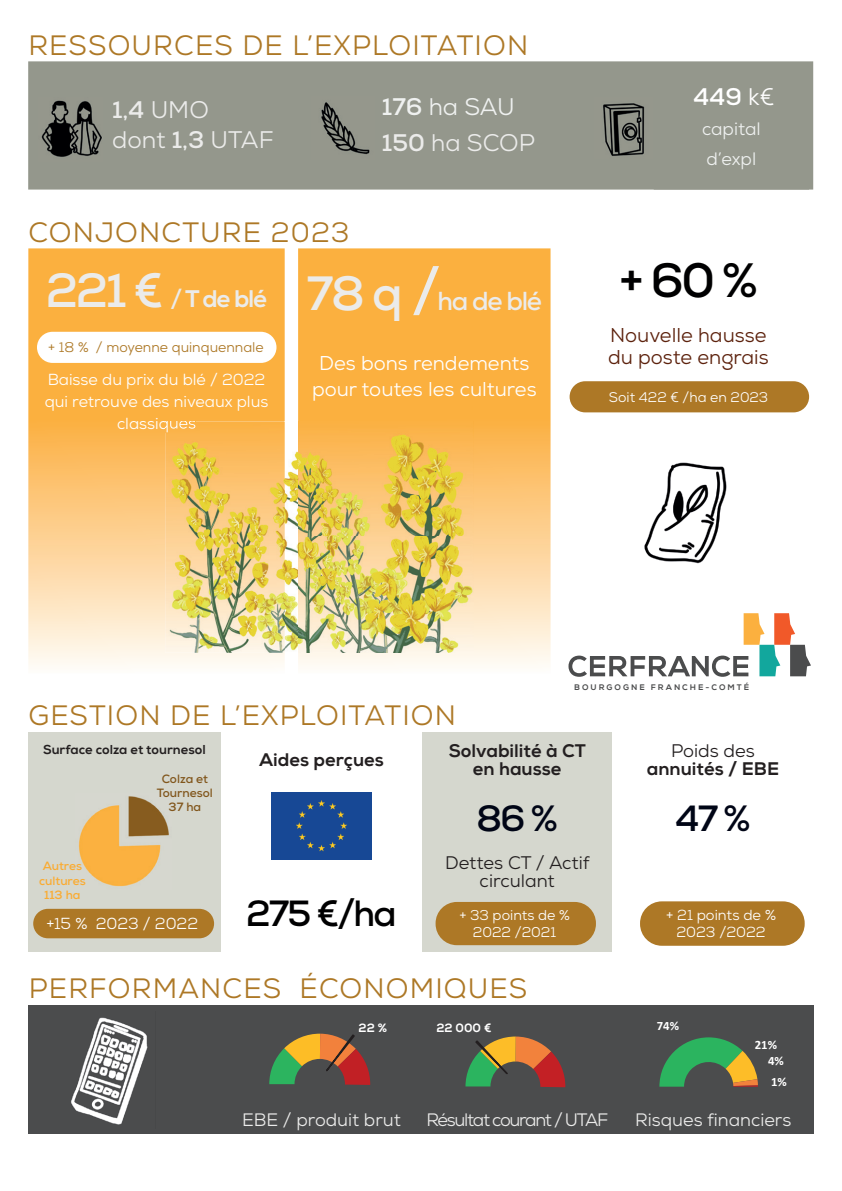
<style>
.page{position:relative;width:842px;height:1191px;background:#fff}
.page>*{position:absolute;margin:0;border:0;box-sizing:border-box;transform-origin:0 0}
.t1{font:700 48px "Nexa";color:#000001}
.t2{font:700 48px "Nexa";color:#ebebea}
.t3{font:700 36.4px "Nexa";color:#000001}
.t4{font:700 36.4px "Nexa";color:#000516}
.t5{font:28px "Nexa";letter-spacing:.04em;color:#ad7826}
.t6{font:700 26px "Nexa";letter-spacing:-.05em;color:#ebebea}
.t7{font:24px/30px "Nexa";color:#ebebea}
.t8{font:24px "Nexa X Bold";color:#ebebea}
.t9{font:700 24px "Nexa";color:#fff}
.t10{font:20px/26px "Nexa";color:#fff;text-align:center}
.t11{font:20px/22px "Nexa";color:#5c210c}
.t12{font:18.2px/18.2px "Nexa X Bold";color:#231f20;text-align:center}
.t13{font:18.2px/18.2px "Nexa";color:#231f20;text-align:center}
.t14{font:18px "Nexa";color:#ebebea}
.t15{font:18px "Nexa";letter-spacing:-.07em;color:#ebebea}
.t16{font:18px/30px "Nexa";color:#eff1f0}
.t17{font:16px/22px "Nexa";color:#fff;text-align:center}
.t18{font:14.6px/17.4px "Nexa";color:#fff;text-align:center}
.t19{font:14.2px/17px "Nexa";color:#fff;text-align:center}
.t20{font:14px "Nexa";color:#ad7826}
.t21{font:14px "Nexa";color:#fff}
.t22{font:13px "Nexa X Bold";color:#231f20}
.t23{font:700 12.8px/15.8px "Calibri";color:#fff}
.t24{font:700 12px/14.4px "Nexa";color:#81561c;text-align:center}
.t25{font:700 12px/14.4px "Nexa";color:#faab31;text-align:center}
.t26{font:12px "Nexa X Bold";color:#fff}
.t27{font:8px "Nexa X Bold";letter-spacing:.25em;color:#4b4c4d}
.s1{font-weight:700}
.s2{font-weight:700;color:#eff1f0}
.s3{color:#eff1f0}
.s4{font-weight:400}
.s5{font-family:"Nexa";font-weight:700;font-size:48px}
.s6{font-family:"Nexa";font-weight:700}
.s7{font-size:58px}
</style>
<div class="page">
<svg style="left:298px;top:248px;width:252px;height:418px;background:#fbbd60"></svg>
<div style="left:29px;top:62px;width:783px;height:127px;background:#94978c"></div>
<div style="left:28px;top:61px;width:785px;height:129px;border:2px solid #94978c"></div>
<img style="left:644px;top:462px;width:83px;height:102px">
<svg style="left:28px;top:248px;width:257px;height:418px;background:#fcc26d"></svg>
<div style="left:29px;top:1005px;width:785px;height:129px;background:#4b4c4d"></div>
<svg style="left:654px;top:63px;width:155px;height:127px"></svg>
<div style="left:28px;top:732px;width:193px;height:220px;background:#d5d7ce"></div>
<div style="left:422px;top:732px;width:190px;height:220px;background:#d5d7ce"></div>
<div style="left:33px;top:908px;width:181px;height:30px;background:#ad7826;border-radius:15px"></div>
<div style="left:436px;top:902px;width:160px;height:43px;background:#ad7826;border-radius:21px"></div>
<div style="left:640px;top:901px;width:165px;height:44px;background:#ad7826;border-radius:22px"></div>
<img style="left:41px;top:100px;width:61px;height:57px">
<img style="left:321px;top:102px;width:49px;height:53px">
<img style="left:603px;top:97px;width:54px;height:62px">
<div style="left:37px;top:332px;width:239px;height:31px;background:#fff;border-radius:16px"></div>
<div style="left:570px;top:381px;width:239px;height:31px;background:#ad7826;border-radius:16px"></div>
<img style="left:165px;top:421px;width:308px;height:232px">
<img style="left:165px;top:421px;width:30px;height:11px">
<svg style="left:568px;top:613px;width:243px;height:64px"></svg>
<img style="left:71px;top:1017px;width:77px;height:108px">
<div style="left:272px;top:793px;width:99px;height:66px;background:#174895"></div>
<svg style="left:659px;top:1037px;width:99px;height:49px"></svg>
<img style="left:78px;top:796px;width:91px;height:91px">
<svg style="left:269px;top:1033px;width:101px;height:52px"></svg>
<svg style="left:465px;top:1036px;width:101px;height:52px"></svg>
<p class="t5" style="left:28px;top:28px;width:501px">RESSOURCES DE L’EXPLOITATION</p>
<p class="t7" style="left:112px;top:95px;width:163px"><span class="s1">1,4</span> UMO<br>dont <span class="s1">1,3</span> UTAF</p>
<p class="t7" style="left:382px;top:89px;width:155px;line-height:36px"><span class="s2">176</span> <span class="s3">ha SAU<br></span><span class="s1">150</span> ha SCOP</p>
<p class="t9" style="left:693px;top:81px;width:82px">449 <span class="s4">k€</span></p>
<p class="t16" style="left:702px;top:114px;width:60px">capital d’expl</p>
<p class="t5" style="left:28px;top:214px;width:323px">CONJONCTURE 2023</p>
<p class="t8" style="left:46px;top:284px;width:223px"><span class="s5">221 €</span> <span class="s6">/</span> T de blé</p>
<h1 class="t1" style="left:619px;top:249px;width:140px">+ 60 %</h1>
<p class="t11" style="left:608px;top:324px;width:162px">Nouvelle hausse du poste engrais</p>
<h1 class="t2" style="left:307px;top:263px;width:135px">78 q <span class="s7">/</span></h1>
<p class="t6" style="left:438px;top:285px;width:106px">ha de blé</p>
<p class="t20" style="left:48px;top:338px;width:217px">+ 18 % / moyenne quinquennale</p>
<p class="t10" style="left:312px;top:350px;width:226px">Des bons rendements pour toutes les cultures</p>
<p class="t17" style="left:45px;top:368px;width:225px">Baisse du prix du blé / 2022 qui retrouve des niveaux plus classiques</p>
<p class="t21" style="left:609px;top:388px;width:161px">Soit 422 € /ha en 2023</p>
<p class="t5" style="left:28px;top:697px;width:429px">GESTION DE L’EXPLOITATION</p>
<p class="t27" style="left:574px;top:682px;width:176px">BOURGOGNE FRANCHE-COMTÉ</p>
<p class="t22" style="left:43px;top:741px;width:164px">Surface colza et tournesol</p>
<p class="t12" style="left:449px;top:742px;width:139px">Solvabilité à CT en hausse</p>
<p class="t13" style="left:671px;top:741px;width:85px">Poids des</p>
<p class="t12" style="left:259px;top:751px;width:126px">Aides perçues</p>
<p class="t12" style="left:647px;top:760px;width:134px">annuités / EBE</p>
<p class="t24" style="left:157px;top:771px;width:57px">Colza et<br>Tournesol<br>37 ha</p>
<h2 class="t4" style="left:476px;top:795px;width:83px">86 %</h2>
<h2 class="t4" style="left:675px;top:795px;width:77px">47 %</h2>
<p class="t13" style="left:445px;top:853px;width:146px">Dettes CT / Actif circulant</p>
<p class="t25" style="left:39px;top:858px;width:48px">Autres cultures<br>113 ha</p>
<h2 class="t3" style="left:246px;top:889px;width:152px">275 €/ha</h2>
<p class="t17" style="left:46px;top:912px;width:153px">+15 % 2023 / 2022</p>
<p class="t19" style="left:459px;top:906px;width:112px">+ 33 points de %<br>2022 /2021</p>
<p class="t18" style="left:666px;top:906px;width:111px">+ 21 points de %<br>2023 /2022</p>
<p class="t5" style="left:29px;top:971px;width:500px">PERFORMANCES ÉCONOMIQUES</p>
<p class="t26" style="left:359px;top:1020px;width:30px">22 %</p>
<p class="t26" style="left:436px;top:1020px;width:57px">22 000 €</p>
<p class="t23" style="left:657px;top:1017px;width:24px">74%</p>
<p class="t23" style="left:768px;top:1036px;width:17px;text-indent:-13px">21%<br>4%</p>
<p class="t23" style="left:771px;top:1074px;width:17px">1%</p>
<p class="t14" style="left:242px;top:1108px;width:160px">EBE / produit brut</p>
<p class="t15" style="left:426px;top:1108px;width:184px">Résultat courant / UTAF</p>
<p class="t14" style="left:635px;top:1108px;width:158px">Risques financiers</p>
<p class="t23" style="left:705px;top:1120px;width:8px">1</p>
</div>
